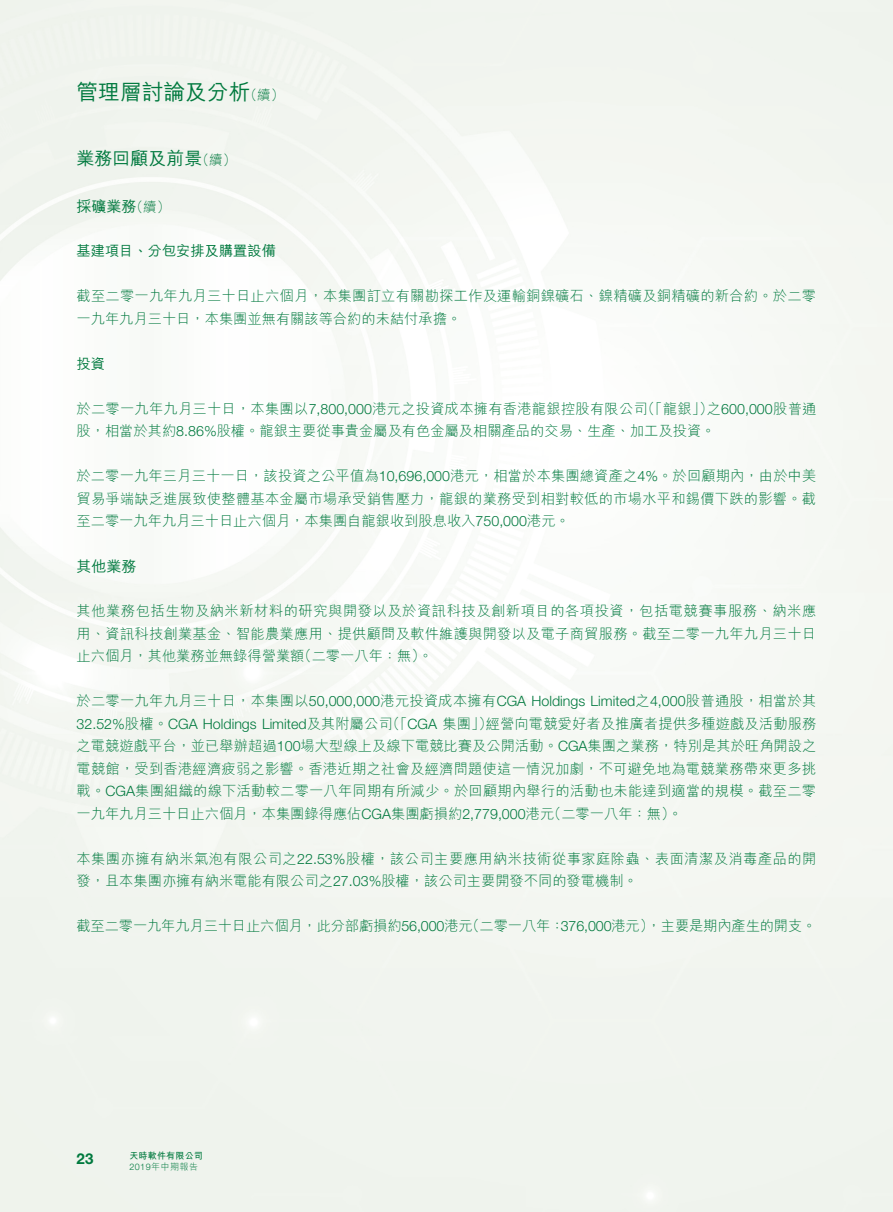
<style>
.page{position:relative;width:893px;height:1212px;background:#fff}
.page>*{position:absolute;margin:0;border:0;box-sizing:border-box;transform-origin:0 0}
.t1{font:500 21.75px "M Hei HK";color:#00793e}
.t2{font:500 18px "M Hei HK";color:#00793e}
.t3{font:500 15px "M Hei HK";color:#00793e}
.t4{font:700 15px "Helvetica Neue LT Std";color:#00793e}
.t5{font:300 14.25px/22.5px "M Hei HK";letter-spacing:.015em;color:#00793e}
.t6{font:300 14.25px "M Hei HK";letter-spacing:-.01em;color:#00793e}
.t7{font:300 14.25px "M Hei HK";letter-spacing:.04em;color:#00793e}
.t8{font:300 14.25px "Helvetica Neue LT Std";color:#00793e}
.t9{font:500 14.25px "M Hei HK";color:#00793e}
.t10{font:300 13.5px "M Hei HK";color:#00793e}
.t11{font:300 9px "M Hei HK";letter-spacing:.05em;color:#00793e}
.t12{font:700 9px "M Hei HK";letter-spacing:.025em;color:#00793e}
.s1{font-family:"M Hei HK"}
.s2{font-family:"Helvetica Neue LT Std"}
</style>
<div class="page">
<h1 class="t1" style="left:77px;top:76px;width:176px">管理層討論及分析</h1>
<p class="t10" style="left:244px;top:88px;width:42px">（續(</p>
<p class="t2" style="left:77px;top:145px;width:128px">業務回顧及前景</p>
<p class="t10" style="left:130px;top:200px;width:42px">（續(</p>
<p class="t10" style="left:196px;top:153px;width:42px">（續(</p>
<p class="t3" style="left:77px;top:195px;width:62px">採礦業務</p>
<p class="t9" style="left:77px;top:240px;width:201px">基建項目、分包安排及購置設備</p>
<p class="t5" style="left:77px;top:284px;width:741px">截至二零一九年九月三十日止六個月，本集團訂立有關勘探工作及運輸銅鎳礦石、鎳精礦及銅精礦的新合約。於二零一九年九月三十日，本集團並無有關該等合約的未結付承擔。</p>
<p class="t9" style="left:77px;top:353px;width:30px">投資</p>
<p class="t8" style="left:707px;top:400px;width:111px"><span class="s1">之</span>600,000<span class="s1">股普通</span></p>
<p class="t5" style="left:77px;top:397px;width:640px">於二零一九年九月三十日，本集團以<span class="s2">7,800,000</span>港元之投資成本擁有香港龍銀控股有限公司<br>股，相當於其約<span class="s2">8.86%</span>股權。龍銀主要從事貴金屬及有色金屬及相關產品的交易、生產、加工及投資。</p>
<p class="t5" style="left:77px;top:464px;width:741px;text-align:justify">於二零一九年三月三十一日，該投資之公平值為<span class="s2">10,696,000</span>港元，相當於本集團總資產之<span class="s2">4%</span>。於回顧期內，由於中美貿易爭端缺乏進展致使整體基本金屬市場承受銷售壓力，龍銀的業務受到相對較低的市場水平和錫價下跌的影響。截至二零一九年九月三十日止六個月，本集團自龍銀收到股息收入<span class="s2">750,000</span>港元。</p>
<p class="t3" style="left:77px;top:555px;width:62px">其他業務</p>
<p class="t7" style="left:77px;top:604px;width:741px">其他業務包括生物及納米新材料的研究與開發以及於資訊科技及創新項目的各項投資，包括電競賽事服務、納米應</p>
<p class="t5" style="left:77px;top:622px;width:741px">用、資訊科技創業基金、智能農業應用、提供顧問及軟件維護與開發以及電子商貿服務。截至二零一九年九月三十日</p>
<p class="t5" style="left:297px;top:644px;width:137px">（二零一八年：無。(</p>
<p class="t5" style="left:641px;top:397px;width:74px">（「龍銀」）</p>
<p class="t5" style="left:77px;top:644px;width:230px">止六個月，其他業務並無錄得營業額</p>
<p class="t5" style="left:77px;top:689px;width:741px;text-align:right">於二零一九年九月三十日，本集團以<span class="s2">50,000,000</span>港元投資成本擁有<span class="s2">CGA Holdings Limited</span>之<span class="s2">4,000</span>股普通股，相當於其經營向電競愛好者及推廣者提供多種遊戲及活動服務</p>
<p class="t5" style="left:386px;top:712px;width:108px">（「<span class="s2">CGA</span> 集團」）</p>
<p class="t8" style="left:77px;top:715px;width:318px">32.52%<span class="s1">股權。</span>CGA Holdings Limited<span class="s1">及其附屬公司</span></p>
<p class="t5" style="left:77px;top:734px;width:741px">之電競遊戲平台，並已舉辦超過<span class="s2">100</span>場大型線上及線下電競比賽及公開活動。<span class="s2">CGA</span>集團之業務，特別是其於旺角開設之</p>
<p class="t5" style="left:77px;top:757px;width:741px">電競館，受到香港經濟疲弱之影響。香港近期之社會及經濟問題使這一情況加劇，不可避免地為電競業務帶來更多挑</p>
<p class="t5" style="left:77px;top:779px;width:741px">戰。<span class="s2">CGA</span>集團組織的線下活動較二零一八年同期有所減少。於回顧期內舉行的活動也未能達到適當的規模。截至二零</p>
<p class="t5" style="left:547px;top:802px;width:137px">（二零一八年：無。(</p>
<p class="t5" style="left:77px;top:802px;width:479px">一九年九月三十日止六個月，本集團錄得應佔<span class="s2">CGA</span>集團虧損約<span class="s2">2,779,000</span>港元</p>
<p class="t5" style="left:77px;top:847px;width:741px">本集團亦擁有納米氣泡有限公司之<span class="s2">22.53%</span>股權，該公司主要應用納米技術從事家庭除蟲、表面清潔及消毒產品的開發，且本集團亦擁有納米電能有限公司之<span class="s2">27.03%</span>股權，該公司主要開發不同的發電機制。</p>
<p class="t6" style="left:465px;top:919px;width:352px">（二零一八年：<span class="s2">376,000</span>港元，）主要是期內產生的開支。</p>
<p class="t6" style="left:77px;top:919px;width:398px">截至二零一九年九月三十日止六個月，此分部虧損約<span class="s2">56,000</span>港元</p>
<p class="t4" style="left:77px;top:1149px;width:19px">23</p>
<p class="t12" style="left:129px;top:1149px;width:75px">天時軟件有限公司</p>
<p class="t11" style="left:129px;top:1162px;width:70px"><span class="s2">2019</span>年中期報告</p>
</div>
